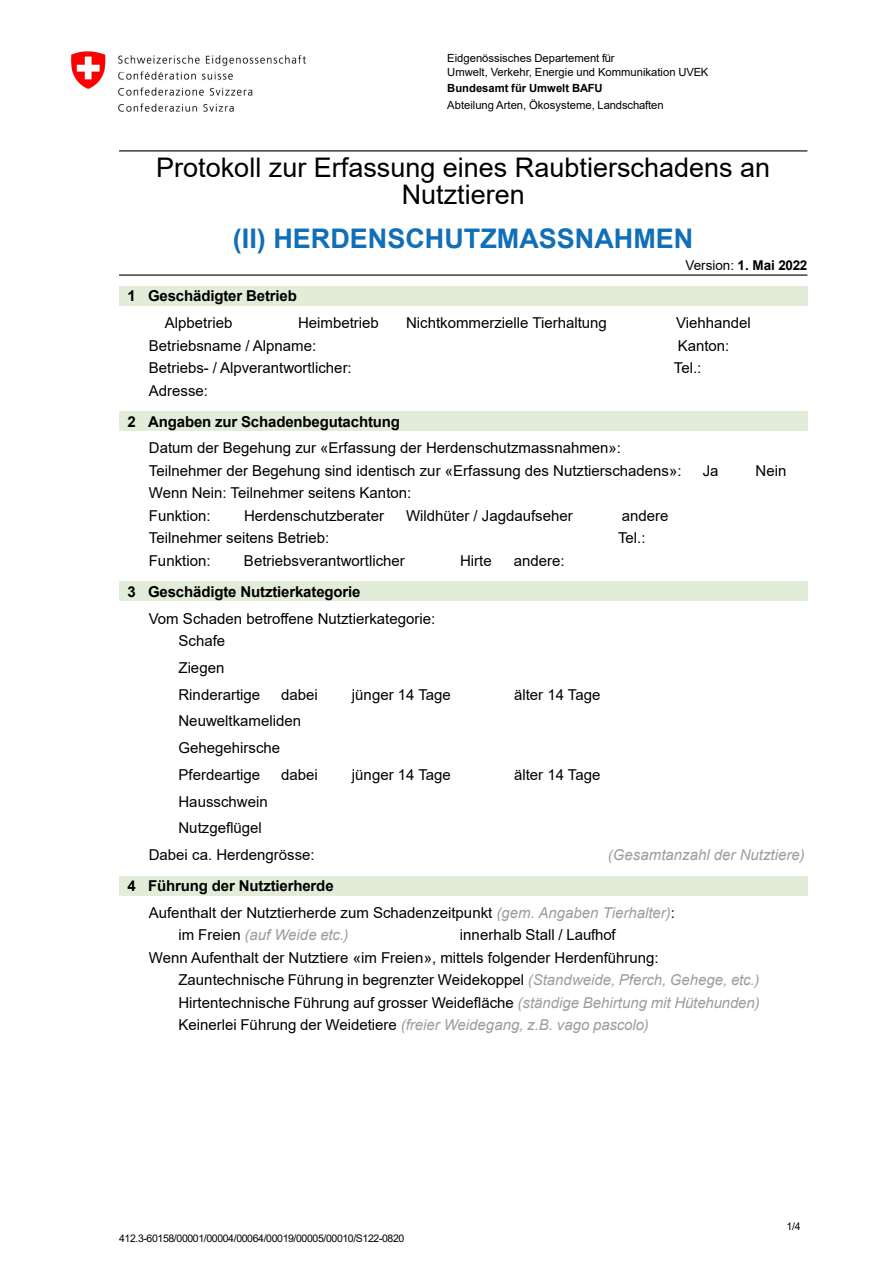
<style>
.page{position:relative;width:893px;height:1263px;background:#fff}
.page>*{position:absolute;margin:0;border:0;box-sizing:border-box;transform-origin:0 0}
.t1{font:27px/27px "Arial";color:#000;text-align:center}
.t2{font:700 27px "Arial";color:#106fb7}
.t3{font:15px/26.7px "Arial";color:#000}
.t4{font:italic 15px "Arial";color:#9d9d9c}
.t5{font:700 15px "Arial";letter-spacing:-.01em;color:#000}
.t6{font:700 13.5px "Arial";letter-spacing:-.025em;color:#000}
.t7{font:11.25px/13.5px "Arial";color:#000}
.t8{font:700 11.25px "Arial";color:#000}
.t9{font:10.5px "Arial";letter-spacing:-.035em;color:#000}
.s1{font-weight:400}
.s2{font-weight:700}
.s3{font-style:italic;color:#9d9d9c}
.s4{font-style:normal;color:#000}
</style>
<div class="page">
<hr style="left:119px;top:150px;width:688px;height:1px;background:#000">
<hr style="left:119px;top:274px;width:688px;height:2px;background:#000">
<div style="left:119px;top:286px;width:688px;height:19px;background:#e2edd9"></div>
<div style="left:119px;top:411px;width:688px;height:20px;background:#e2edd9"></div>
<div style="left:119px;top:582px;width:688px;height:19px;background:#e2edd9"></div>
<div style="left:119px;top:876px;width:688px;height:19px;background:#e2edd9"></div>
<img style="left:71px;top:51px;width:235px;height:61px">
<p class="t7" style="left:447px;top:51px;width:263px">Eidgenössisches Departement für<br>Umwelt, Verkehr, Energie und Kommunikation UVEK</p>
<p class="t8" style="left:447px;top:80px;width:157px">Bundesamt für Umwelt BAFU</p>
<p class="t7" style="left:447px;top:98px;width:218px">Abteilung Arten, Ökosysteme, Landschaften</p>
<h1 class="t1" style="left:156px;top:154px;width:615px">Protokoll zur Erfassung eines Raubtierschadens an<br>Nutztieren</h1>
<h1 class="t2" style="left:233px;top:219px;width:462px">(II) HERDENSCHUTZMASSNAHMEN</h1>
<p class="t6" style="left:685px;top:256px;width:123px"><span class="s1">Version:</span> 1. Mai 2022</p>
<p class="t5" style="left:128px;top:285px;width:171px">1 Geschädigter Betrieb</p>
<p class="t3" style="left:165px;top:309px;width:69px">Alpbetrieb</p>
<p class="t3" style="left:298px;top:309px;width:82px">Heimbetrieb</p>
<p class="t3" style="left:406px;top:309px;width:202px">Nichtkommerzielle Tierhaltung</p>
<p class="t3" style="left:676px;top:309px;width:76px">Viehhandel</p>
<p class="t3" style="left:149px;top:332px;width:169px">Betriebsname / Alpname:</p>
<p class="t3" style="left:678px;top:332px;width:53px">Kanton:</p>
<p class="t3" style="left:149px;top:354px;width:204px">Betriebs- / Alpverantwortlicher:</p>
<p class="t3" style="left:674px;top:354px;width:29px">Tel.:</p>
<p class="t3" style="left:149px;top:377px;width:61px">Adresse:</p>
<p class="t5" style="left:128px;top:411px;width:274px">2 Angaben zur Schadenbegutachtung</p>
<p class="t3" style="left:149px;top:437px;width:534px;line-height:22.5px">Datum der Begehung zur «Erfassung der Herdenschutzmassnahmen»:<br>Teilnehmer der Begehung sind identisch zur «Erfassung des Nutztierschadens»:</p>
<p class="t3" style="left:703px;top:457px;width:17px">Ja</p>
<p class="t3" style="left:755px;top:457px;width:32px">Nein</p>
<p class="t3" style="left:149px;top:482px;width:264px;line-height:22.5px">Wenn Nein: Teilnehmer seitens Kanton:<br>Funktion:</p>
<p class="t3" style="left:244px;top:502px;width:142px">Herdenschutzberater</p>
<p class="t3" style="left:406px;top:502px;width:168px">Wildhüter / Jagdaufseher</p>
<p class="t3" style="left:622px;top:502px;width:48px">andere</p>
<p class="t3" style="left:149px;top:525px;width:182px">Teilnehmer seitens Betrieb:</p>
<p class="t3" style="left:618px;top:525px;width:29px">Tel.:</p>
<p class="t3" style="left:149px;top:547px;width:63px">Funktion:</p>
<p class="t3" style="left:244px;top:547px;width:162px">Betriebsverantwortlicher</p>
<p class="t3" style="left:460px;top:547px;width:33px">Hirte</p>
<p class="t3" style="left:514px;top:547px;width:52px">andere:</p>
<p class="t5" style="left:128px;top:581px;width:235px">3 Geschädigte Nutztierkategorie</p>
<p class="t3" style="left:178px;top:607px;width:258px;line-height:22.5px;text-indent:-30px">Vom Schaden betroffene Nutztierkategorie:<br>Schafe</p>
<p class="t3" style="left:178px;top:654px;width:83px">Ziegen<br>Rinderartige</p>
<p class="t3" style="left:281px;top:681px;width:38px">dabei</p>
<p class="t3" style="left:352px;top:681px;width:100px">jünger 14 Tage</p>
<p class="t3" style="left:514px;top:681px;width:88px">älter 14 Tage</p>
<p class="t3" style="left:178px;top:708px;width:124px">Neuweltkameliden<br>Gehegehirsche<br>Pferdeartige</p>
<p class="t3" style="left:281px;top:761px;width:38px">dabei</p>
<p class="t3" style="left:352px;top:761px;width:100px">jünger 14 Tage</p>
<p class="t3" style="left:514px;top:761px;width:88px">älter 14 Tage</p>
<p class="t3" style="left:178px;top:788px;width:91px">Hausschwein</p>
<p class="t3" style="left:178px;top:814px;width:85px">Nutzgeflügel</p>
<p class="t3" style="left:149px;top:841px;width:167px">Dabei ca. Herdengrösse:</p>
<p class="t4" style="left:608px;top:845px;width:198px">(Gesamtanzahl der Nutztiere)</p>
<p class="t3" style="left:149px;top:872px;width:528px;text-indent:-21px"><span class="s2">4 Führung der Nutztierherde<br></span>Aufenthalt der Nutztierherde zum Schadenzeitpunkt <span class="s3">(gem. Angaben Tierhalter)</span>:</p>
<p class="t4" style="left:178px;top:925px;width:172px"><span class="s4">im Freien</span> (auf Weide etc.)</p>
<p class="t3" style="left:460px;top:921px;width:157px">innerhalb Stall / Laufhof</p>
<p class="t3" style="left:149px;top:944px;width:511px">Wenn Aufenthalt der Nutztiere «im Freien», mittels folgender Herdenführung:</p>
<p class="t3" style="left:178px;top:966px;width:583px">Zauntechnische Führung in begrenzter Weidekoppel <span class="s3">(Standweide, Pferch, Gehege, etc.)</span></p>
<p class="t3" style="left:178px;top:989px;width:583px">Hirtentechnische Führung auf grosser Weidefläche <span class="s3">(ständige Behirtung mit Hütehunden)</span></p>
<p class="t4" style="left:178px;top:1015px;width:472px"><span class="s4">Keinerlei Führung der Weidetiere</span> (freier Weidegang, z.B. vago pascolo)</p>
<p class="t9" style="left:119px;top:1231px;width:287px">412.3-60158/00001/00004/00064/00019/00005/00010/S122-0820</p>
<p class="t9" style="left:787px;top:1219px;width:15px">1/4</p>
</div>
